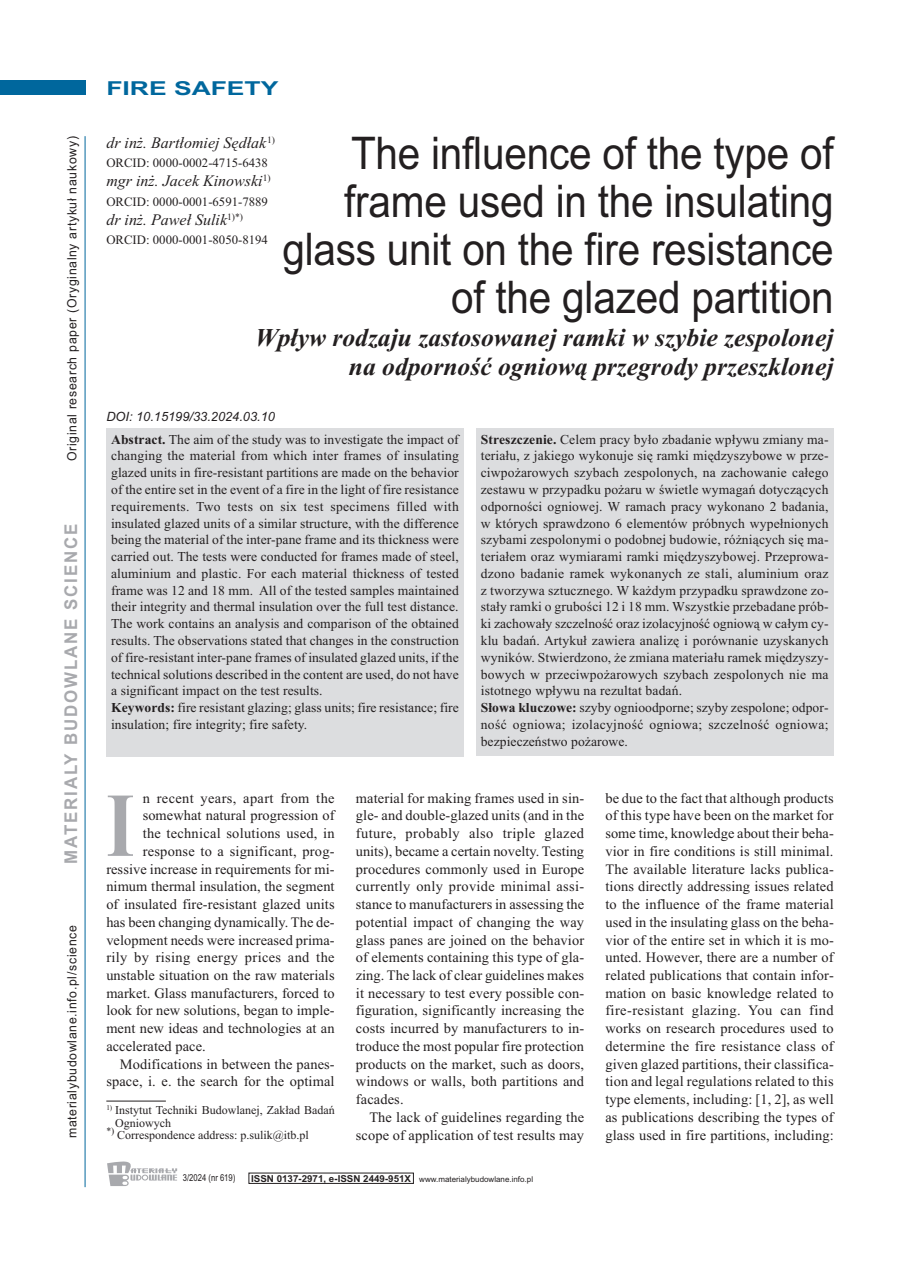
<style>
.page{position:relative;width:906px;height:1268px;background:#fff}
.page>*{position:absolute;margin:0;border:0;box-sizing:border-box;transform-origin:0 0}
.t1{font:700 91.05px "Times New Roman";color:#a8a9ad;scale:.8 1}
.t2{font:45px/48px "Arial";letter-spacing:-.005em;color:#231f20;text-align:right;scale:.9 1}
.t3{font:italic 700 25.65px/28.7px "Times New Roman";color:#231f20;text-align:right}
.t4{font:700 19.2px "Arial";color:#00679d;scale:1.38 1}
.t5{font:700 17.55px "Arial";letter-spacing:.11em;color:#a8a9ad;scale:.96 1}
.t6{font:italic 16.05px "Times New Roman";color:#231f20}
.t7{font:14.4px/17.7px "Times New Roman";letter-spacing:.01em;color:#231f20;text-align:justify}
.t8{font:13.65px/16.8px "Times New Roman";letter-spacing:.01em;color:#231f20}
.t9{font:12.75px "Arial";letter-spacing:.055em;color:#231f20;scale:.96 1}
.t10{font:12.75px "Times New Roman";color:#231f20}
.t11{font:italic 12.75px "Arial";color:#231f20}
.t12{font:12px "Times New Roman";color:#231f20}
.t13{font:9.6px "Arial";color:#231f20;scale:.8 1}
.t14{font:7.95px "Arial";color:#231f20}
.s1{font-weight:700}
.s2{font-weight:700;font-size:9.6px}
</style>
<div class="page">
<div style="left:0;top:81px;width:85px;height:14px;background:#00679d"></div>
<hr style="left:85px;top:136px;width:1px;height:1050px;background:#00679d">
<svg style="left:107px;top:1161px;width:70px;height:24px"></svg>
<hr style="left:106px;top:1100px;width:60px;height:1px;background:#231f20">
<div style="left:106px;top:428px;width:357px;height:328px;background:#dcdddf"></div>
<div style="left:476px;top:428px;width:357px;height:328px;background:#dcdddf"></div>
<p class="t9" style="left:64px;top:461px;width:340px;rotate:-90deg">Original research paper (Oryginalny artykuł naukowy)</p>
<p class="t5" style="left:61px;top:863px;width:356px;rotate:-90deg">MATERIALY BUDOWLANE SCIENCE</p>
<p class="t9" style="left:64px;top:1138px;width:223px;rotate:-90deg">materialybudowlane.info.pl/science</p>
<h3 class="t4" style="left:106px;top:77px;width:126px">FIRE SAFETY</h3>
<p class="t6" style="left:106px;top:133px;width:170px">dr inż. Bartłomiej Sędłak<sup>1)</sup></p>
<p class="t10" style="left:106px;top:155px;width:163px">ORCID: 0000-0002-4715-6438</p>
<p class="t6" style="left:106px;top:171px;width:166px">mgr inż. Jacek Kinowski<sup>1)</sup></p>
<p class="t10" style="left:106px;top:194px;width:163px">ORCID: 0000-0001-6591-7889</p>
<p class="t6" style="left:106px;top:210px;width:138px">dr inż. Paweł Sulik<sup>1)*)</sup></p>
<p class="t10" style="left:106px;top:232px;width:163px">ORCID: 0000-0001-8050-8194</p>
<h2 class="t2" style="left:282px;top:129px;width:614px">The influence of the type of frame used in the insulating glass unit on the fire resistance of the glazed partition</h2>
<h3 class="t3" style="left:255px;top:323px;width:580px">Wpływ rodzaju zastosowanej ramki w szybie zespolonej na odporność ogniową przegrody przeszklonej</h3>
<p class="t11" style="left:106px;top:409px;width:170px">DOI: 10.15199/33.2024.03.10</p>
<p class="t8" style="left:111px;top:430px;width:349px"><span class="s1">Abstract.</span> The aim of the study was to investigate the impact of changing the material from which inter frames of insulating glazed units in fire-resistant partitions are made on the behavior of the entire set in the event of a fire in the light of fire resistance requirements. Two tests on six test specimens filled with insulated glazed units of a similar structure, with the difference being the material of the inter-pane frame and its thickness were carried out. The tests were conducted for frames made of steel, aluminium and plastic. For each material thickness of tested frame was 12 and 18 mm. All of the tested samples maintained their integrity and thermal insulation over the full test distance.<br>The work contains an analysis and comparison of the obtained results. The observations stated that changes in the construction of fire-resistant inter-pane frames of insulated glazed units, if the technical solutions described in the content are used, do not have a significant impact on the test results.<br><span class="s1">Keywords:</span> fire resistant glazing; glass units; fire resistance; fire insulation; fire integrity; fire safety.</p>
<p class="t8" style="left:481px;top:430px;width:349px"><span class="s1">Streszczenie.</span> Celem pracy było zbadanie wpływu zmiany ma&shy;teriału, z jakiego wykonuje się ramki międzyszybowe w prze&shy;ciwpożarowych szybach zespolonych, na zachowanie całego zestawu w przypadku pożaru w świetle wymagań dotyczących odporności ogniowej. W ramach pracy wykonano 2 badania, w których sprawdzono 6 elementów próbnych wypełnionych szybami zespolonymi o podobnej budowie, różniących się ma&shy;teriałem oraz wymiarami ramki międzyszybowej. Przeprowa&shy;dzono badanie ramek wykonanych ze stali, aluminium oraz z tworzywa sztucznego. W każdym przypadku sprawdzone zo&shy;stały ramki o grubości 12 i 18 mm. Wszystkie przebadane prób&shy;ki zachowały szczelność oraz izolacyjność ogniową w całym cy&shy;klu badań. Artykuł zawiera analizę i porównanie uzyskanych wyników. Stwierdzono, że zmiana materiału ramek międzyszy&shy;bowych w przeciwpożarowych szybach zespolonych nie ma istotnego wpływu na rezultat badań.<br><span class="s1">Słowa kluczowe:</span> szyby ognioodporne; szyby zespolone; odpor&shy;ność ogniowa; izolacyjność ogniowa; szczelność ogniowa; bezpieczeństwo pożarowe.</p>
<h1 class="t1" style="left:106px;top:771px;width:37px">I</h1>
<p class="t7" style="left:143px;top:788px;width:193px">n recent years, apart from the</p>
<p class="t7" style="left:143px;top:806px;width:193px">somewhat natural progression of</p>
<p class="t7" style="left:143px;top:824px;width:193px">the technical solutions used, in</p>
<p class="t7" style="left:143px;top:841px;width:193px">response to a significant, prog-</p>
<p class="t7" style="left:106px;top:859px;width:230px">ressive increase in requirements for mi-</p>
<p class="t7" style="left:106px;top:877px;width:230px">nimum thermal insulation, the segment</p>
<p class="t7" style="left:106px;top:895px;width:230px">of insulated fire-resistant glazed units</p>
<p class="t7" style="left:106px;top:912px;width:230px">has been changing dynamically. The de-</p>
<p class="t7" style="left:106px;top:930px;width:230px">velopment needs were increased prima-</p>
<p class="t7" style="left:106px;top:948px;width:230px">rily by rising energy prices and the</p>
<p class="t7" style="left:106px;top:965px;width:230px">unstable situation on the raw materials</p>
<p class="t7" style="left:106px;top:983px;width:230px">market. Glass manufacturers, forced to</p>
<p class="t7" style="left:106px;top:1001px;width:230px">look for new solutions, began to imple-</p>
<p class="t7" style="left:106px;top:1019px;width:230px">ment new ideas and technologies at an</p>
<p class="t7" style="left:106px;top:1036px;width:101px">accelerated pace.</p>
<p class="t7" style="left:120px;top:1054px;width:216px">Modifications in between the panes-</p>
<p class="t7" style="left:106px;top:1072px;width:230px">space, i. e. the search for the optimal</p>
<p class="t12" style="left:106px;top:1102px;width:230px"><sup>1)</sup> Instytut Techniki Budowlanej, Zakład Badań</p>
<p class="t12" style="left:115px;top:1115px;width:57px">Ogniowych</p>
<p class="t12" style="left:106px;top:1127px;width:204px"><sup>*)</sup> Correspondence address: p.sulik@itb.pl</p>
<p class="t7" style="left:356px;top:788px;width:230px">material for making frames used in sin&shy;gle- and double-glazed units (and in the future, probably also triple glazed units), became a certain novelty. Testing procedures commonly used in Europe currently only provide minimal assi&shy;stance to manufacturers in assessing the potential impact of changing the way glass panes are joined on the behavior of elements containing this type of gla&shy;zing. The lack of clear guidelines makes it necessary to test every possible con&shy;figuration, significantly increasing the costs incurred by manufacturers to in&shy;troduce the most popular fire protection products on the market, such as doors, windows or walls, both partitions and facades.</p>
<p class="t7" style="left:356px;top:1107px;width:230px;text-align:right">The lack of guidelines regarding the scope of application of test results may</p>
<p class="t13" style="left:183px;top:1171px;width:67px">3/2024 (nr 619)</p>
<p class="t14" style="left:251px;top:1174px;width:283px"><span class="s2">ISSN 0137-2971, e-ISSN 2449-951X</span> www.materialybudowlane.info.pl</p>
<p class="t7" style="left:605px;top:788px;width:230px">be due to the fact that although products of this type have been on the market for some time, knowledge about their beha&shy;vior in fire conditions is still minimal.<br>The available literature lacks publica&shy;tions directly addressing issues related to the influence of the frame material used in the insulating glass on the beha&shy;vior of the entire set in which it is mo&shy;unted. However, there are a number of related publications that contain infor&shy;mation on basic knowledge related to fire-resistant glazing. You can find works on research procedures used to determine the fire resistance class of given glazed partitions, their classifica&shy;tion and legal regulations related to this type elements, including: [1, 2], as well as publications describing the types of glass used in fire partitions, including:</p>
</div>
